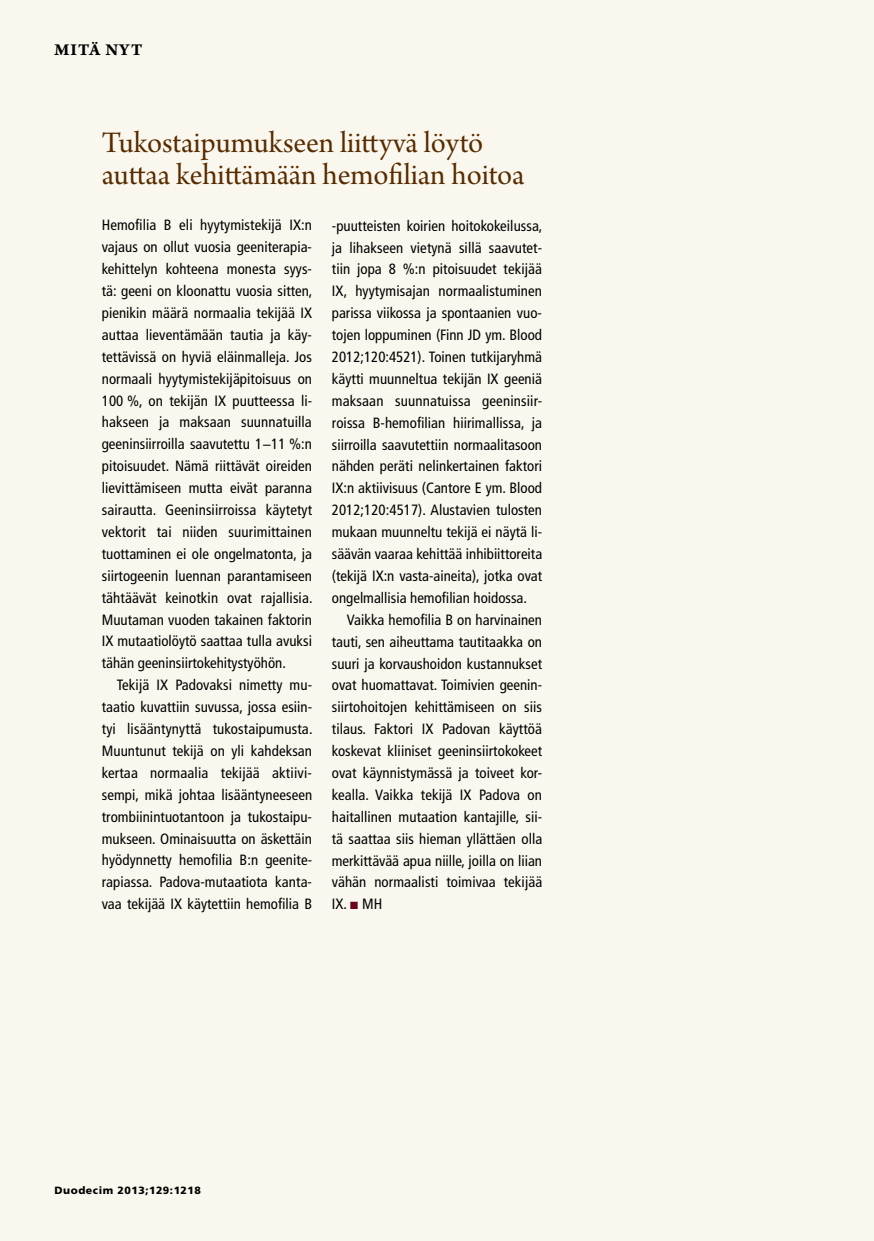
<style>
.page{position:relative;width:874px;height:1241px;background:#fff}
.page>*{position:absolute;margin:0;border:0;box-sizing:border-box;transform-origin:0 0}
.t1{font:31.5px/31.5px "Arno Pro Subhead";color:#582b00}
.t2{font:17.5px "Arno Pro Bold Sm Text";letter-spacing:.05em;color:#000}
.t3{font:condensed 14.88px/21.9px "Frutiger LT Std";color:#000;text-align:justify}
.t4{font:900 10.5px "Frutiger LT Std";letter-spacing:.05em;color:#000}
.s1{color:#6c031c}
</style>
<div class="page">
<div style="left:0;top:0;width:873px;height:1240px;background:#faf8ee"></div>
<p class="t2" style="left:55px;top:39px;width:89px">MITÄ NYT</p>
<h1 class="t1" style="left:102px;top:129px;width:424px">Tukostaipumukseen liittyvä löytö auttaa kehittämään hemofilian hoitoa</h1>
<p class="t3" style="left:102px;top:214px;width:212px">Hemofilia B eli hyytymistekijä IX:n vajaus on ollut vuosia geeniterapia&shy;kehittelyn kohteena monesta syys&shy;tä: geeni on kloonattu vuosia sitten, pienikin määrä normaalia tekijää IX auttaa lieventämään tautia ja käy&shy;tettävissä on hyviä eläinmalleja. Jos normaali hyytymistekijäpitoisuus on 100 %, on tekijän IX puutteessa li&shy;hakseen ja maksaan suunnatuilla geeninsiirroilla saavutettu 1−11 %:n pitoisuudet. Nämä riittävät oireiden lievittämiseen mutta eivät paranna sairautta. Geeninsiirroissa käytetyt vektorit tai niiden suurimittainen tuottaminen ei ole ongelmatonta, ja siirtogeenin luennan parantamiseen tähtäävät keinotkin ovat rajallisia.<br>Muutaman vuoden takainen faktorin IX mutaatiolöytö saattaa tulla avuksi tähän geeninsiirtokehitystyöhön.</p>
<p class="t3" style="left:102px;top:674px;width:212px;text-indent:15px">Tekijä IX Padovaksi nimetty mu&shy;taatio kuvattiin suvussa, jossa esiin&shy;tyi lisääntynyttä tukostaipumusta.<br>Muuntunut tekijä on yli kahdeksan kertaa normaalia tekijää aktiivi&shy;sempi, mikä johtaa lisääntyneeseen trombiinintuotantoon ja tukostaipu&shy;mukseen. Ominaisuutta on äskettäin hyödynnetty hemofilia B:n geenite&shy;rapiassa. Padova-mutaatiota kanta&shy;vaa tekijää IX käytettiin hemofilia B</p>
<p class="t3" style="left:332px;top:214px;width:212px">‑puutteisten koirien hoitokokeilussa, ja lihakseen vietynä sillä saavutet&shy;tiin jopa 8 %:n pitoisuudet tekijää IX, hyytymisajan normaalistuminen parissa viikossa ja spontaanien vuo&shy;tojen loppuminen (Finn JD ym. Blood 2012;120:4521). Toinen tutkijaryhmä käytti muunneltua tekijän IX geeniä maksaan suunnatuissa geeninsiir&shy;roissa B-hemofilian hiirimallissa, ja siirroilla saavutettiin normaalitasoon nähden peräti nelinkertainen faktori IX:n aktiivisuus (Cantore E ym. Blood 2012;120:4517). Alustavien tulosten mukaan muunneltu tekijä ei näytä li&shy;säävän vaaraa kehittää inhibiittoreita (tekijä IX:n vasta-aineita), jotka ovat ongelmallisia hemofilian hoidossa.</p>
<p class="t3" style="left:332px;top:608px;width:212px;text-indent:15px">Vaikka hemofilia B on harvinainen tauti, sen aiheuttama tautitaakka on suuri ja korvaushoidon kustannukset ovat huomattavat. Toimivien geenin&shy;siirtohoitojen kehittämiseen on siis tilaus. Faktori IX Padovan käyttöä koskevat kliiniset geeninsiirtokokeet ovat käynnistymässä ja toiveet kor&shy;kealla. Vaikka tekijä IX Padova on haitallinen mutaation kantajille, sii&shy;tä saattaa siis hieman yllättäen olla merkittävää apua niille, joilla on liian vähän normaalisti toimivaa tekijää IX. <span class="s1">■</span> MH</p>
<p class="t4" style="left:55px;top:1183px;width:148px">Duodecim 2013;129:1218</p>
</div>
